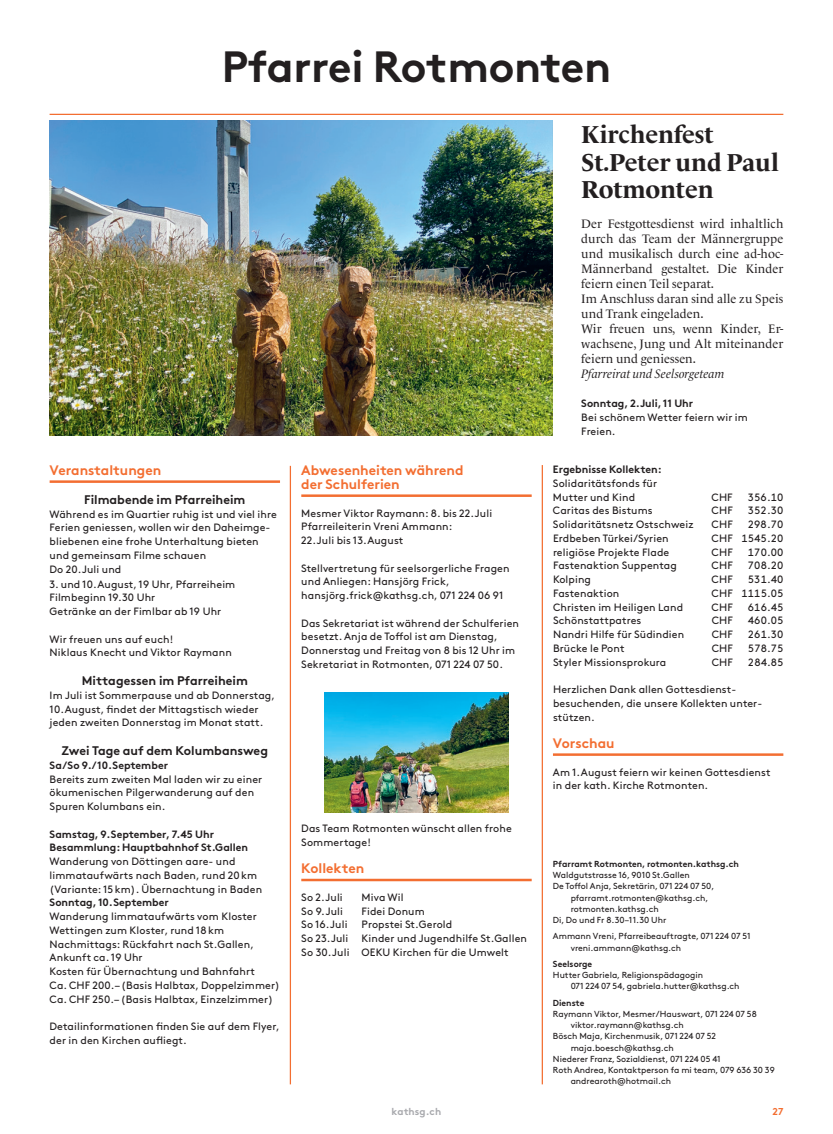
<style>
.page{position:relative;width:833px;height:1134px;background:#fff}
.page>*{position:absolute;margin:0;border:0;box-sizing:border-box;transform-origin:0 0}
.t1{font:700 43.75px "Brown Pro";letter-spacing:-.005em;color:#231f20}
.t2{font:700 25px/27.5px "Le Monde Livre Pro";letter-spacing:-.005em;color:#231f20}
.t3{font:700 13.75px/13.8px "Brown Pro";color:#f36e31}
.t4{font:12.5px/15px "Le Monde Livre Pro";letter-spacing:.005em;color:#231f20}
.t5{font:700 12.5px "Brown Pro";color:#231f20}
.t6{font:italic 12.5px "Le Monde Livre Pro";color:#231f20}
.t7{font:10.62px/13.8px "Brown Pro";letter-spacing:.01em;color:#231f20}
.t8{font:700 10.62px/13.8px "Brown Pro";color:#231f20}
.t9{font:700 10px "Brown Pro";letter-spacing:.01em;color:#a8a9ad}
.t10{font:700 10px "Brown Pro";color:#f36e31}
.t11{font:8.75px/11.2px "Brown Pro";color:#231f20}
.t12{font:700 8.75px "Brown Pro";color:#231f20}
</style>
<div class="page">
<hr style="left:542px;top:465px;width:1px;height:619px;background:#f36e31">
<hr style="left:290px;top:466px;width:1px;height:618px;background:#f36e31">
<hr style="left:301px;top:494px;width:230px;height:3px;background:#f36e31">
<hr style="left:301px;top:879px;width:230px;height:2px;background:#f36e31">
<img style="left:324px;top:693px;width:184px;height:120px">
<hr style="left:553px;top:753px;width:230px;height:3px;background:#f36e31">
<hr style="left:50px;top:480px;width:230px;height:3px;background:#f36e31">
<img style="left:50px;top:120px;width:503px;height:315px">
<hr style="left:50px;top:114px;width:733px;height:1px;background:#f36e31">
<h1 class="t1" style="left:222px;top:32px;width:391px">Pfarrei Rotmonten</h1>
<p class="t3" style="left:50px;top:462px;width:113px">Veranstaltungen</p>
<p class="t5" style="left:84px;top:489px;width:163px">Filmabende im Pfarreiheim</p>
<p class="t7" style="left:50px;top:506px;width:229px">Während es im Quartier ruhig ist und viel ihre Ferien geniessen, wollen wir den Daheimge&shy;bliebenen eine frohe Unterhaltung bieten und gemeinsam Filme schauen<br>Do 20.Juli und</p>
<p class="t7" style="left:50px;top:576px;width:187px">3. und 10.August, 19 Uhr, Pfarreiheim<br>Filmbeginn 19.30 Uhr<br>Getränke an der Fimlbar ab 19 Uhr</p>
<p class="t7" style="left:50px;top:631px;width:184px">Wir freuen uns auf euch!<br>Niklaus Knecht und Viktor Raymann</p>
<p class="t5" style="left:82px;top:671px;width:168px">Mittagessen im Pfarreiheim</p>
<p class="t7" style="left:50px;top:687px;width:227px">Im Juli ist Sommerpause und ab Donnerstag,<br>10.August, findet der Mittagstisch wieder jeden zweiten Donnerstag im Monat statt.</p>
<p class="t5" style="left:61px;top:741px;width:208px">Zwei Tage auf dem Kolumbansweg</p>
<p class="t8" style="left:50px;top:757px;width:120px">Sa/So 9./10.September</p>
<p class="t7" style="left:50px;top:771px;width:214px">Bereits zum zweiten Mal laden wir zu einer ökumenischen Pilgerwanderung auf den<br>Spuren Kolumbans ein.</p>
<p class="t8" style="left:50px;top:826px;width:200px">Samstag, 9.September, 7.45 Uhr<br>Besammlung: Hauptbahnhof St.Gallen</p>
<p class="t7" style="left:50px;top:854px;width:214px">Wanderung von Döttingen aare- und limmataufwärts nach Baden, rund 20km (Variante: 15 km). Übernachtung in Baden</p>
<p class="t8" style="left:50px;top:895px;width:121px">Sonntag, 10.September</p>
<p class="t7" style="left:50px;top:909px;width:232px">Wanderung limmataufwärts vom Kloster Wettingen zum Kloster, rund 18km Nachmittags: Rückfahrt nach St.Gallen, Ankunft ca. 19 Uhr<br>Kosten für Übernachtung und Bahnfahrt<br>Ca. CHF 200.– (Basis Halbtax, Doppelzimmer)<br>Ca. CHF 250.– (Basis Halbtax, Einzelzimmer)</p>
<p class="t7" style="left:50px;top:1019px;width:232px">Detailinformationen finden Sie auf dem Flyer, der in den Kirchen aufliegt.</p>
<p class="t3" style="left:301px;top:462px;width:164px">Abwesenheiten während der Schulferien</p>
<p class="t7" style="left:301px;top:505px;width:192px">Mesmer Viktor Raymann: 8. bis 22.Juli<br>Pfarreileiterin Vreni Ammann:<br>22.Juli bis 13.August</p>
<p class="t7" style="left:301px;top:560px;width:210px">Stellvertretung für seelsorgerliche Fragen und Anliegen: Hansjörg Frick, hansjörg.frick@kathsg.ch, 071 224 06 91</p>
<p class="t7" style="left:301px;top:615px;width:219px">Das Sekretariat ist während der Schulferien besetzt. Anja de Toffol ist am Dienstag, Donnerstag und Freitag von 8 bis 12 Uhr im Sekretariat in Rotmonten, 071 224 07 50.</p>
<p class="t7" style="left:301px;top:821px;width:212px">Das Team Rotmonten wünscht allen frohe<br>Sommertage!</p>
<p class="t3" style="left:301px;top:860px;width:64px">Kollekten</p>
<p class="t7" style="left:301px;top:889px;width:43px">So 2.Juli</p>
<p class="t7" style="left:361px;top:889px;width:44px">Miva Wil</p>
<p class="t7" style="left:301px;top:903px;width:43px">So 9.Juli</p>
<p class="t7" style="left:361px;top:903px;width:65px">Fidei Donum</p>
<p class="t7" style="left:301px;top:917px;width:48px">So 16.Juli</p>
<p class="t7" style="left:301px;top:917px;width:227px;text-indent:60px">Propstei St.Gerold<br>So 23.Juli Kinder und Jugendhilfe St.Gallen<br>So 30.Juli OEKU Kirchen für die Umwelt</p>
<h2 class="t2" style="left:581px;top:119px;width:199px">Kirchenfest<br>St.Peter und Paul<br>Rotmonten</h2>
<p class="t4" style="left:581px;top:215px;width:204px">Der Festgottesdienst wird inhaltlich durch das Team der Männergruppe und musikalisch durch eine ad-hoc-<br>Männerband gestaltet. Die Kinder feiern einen Teil separat.<br>Im Anschluss daran sind alle zu Speis und Trank eingeladen.<br>Wir freuen uns, wenn Kinder, Er&shy;wachsene, Jung und Alt miteinander feiern und geniessen.</p>
<p class="t6" style="left:581px;top:364px;width:145px">Pfarreirat und Seelsorgeteam</p>
<p class="t8" style="left:581px;top:395px;width:113px">Sonntag, 2.Juli, 11 Uhr</p>
<p class="t7" style="left:581px;top:409px;width:168px">Bei schönem Wetter feiern wir im<br>Freien.</p>
<p class="t8" style="left:553px;top:461px;width:110px">Ergebnisse Kollekten:</p>
<p class="t7" style="left:553px;top:475px;width:106px">Solidaritätsfonds für<br>Mutter und Kind</p>
<p class="t7" style="left:711px;top:489px;width:23px">CHF</p>
<p class="t7" style="left:748px;top:489px;width:37px">356.10</p>
<p class="t7" style="left:553px;top:503px;width:101px">Caritas des Bistums</p>
<p class="t7" style="left:711px;top:503px;width:23px">CHF</p>
<p class="t7" style="left:748px;top:503px;width:37px">352.30</p>
<p class="t7" style="left:553px;top:517px;width:142px">Solidaritätsnetz Ostschweiz</p>
<p class="t7" style="left:711px;top:517px;width:23px">CHF</p>
<p class="t7" style="left:748px;top:517px;width:37px">298.70</p>
<p class="t7" style="left:553px;top:530px;width:117px">Erdbeben Türkei/Syrien</p>
<p class="t7" style="left:711px;top:530px;width:73px">CHF 1545.20</p>
<p class="t7" style="left:553px;top:544px;width:118px">religiöse Projekte Flade</p>
<p class="t7" style="left:711px;top:544px;width:23px">CHF</p>
<p class="t7" style="left:748px;top:544px;width:37px">170.00</p>
<p class="t7" style="left:553px;top:558px;width:125px">Fastenaktion Suppentag</p>
<p class="t7" style="left:711px;top:558px;width:23px">CHF</p>
<p class="t7" style="left:748px;top:558px;width:37px">708.20</p>
<p class="t7" style="left:553px;top:572px;width:39px">Kolping</p>
<p class="t7" style="left:711px;top:572px;width:23px">CHF</p>
<p class="t7" style="left:748px;top:572px;width:37px">531.40</p>
<p class="t7" style="left:553px;top:585px;width:68px">Fastenaktion</p>
<p class="t7" style="left:711px;top:585px;width:73px">CHF 1115.05</p>
<p class="t7" style="left:553px;top:599px;width:132px">Christen im Heiligen Land</p>
<p class="t7" style="left:711px;top:599px;width:23px">CHF</p>
<p class="t7" style="left:748px;top:599px;width:37px">616.45</p>
<p class="t7" style="left:553px;top:613px;width:90px">Schönstattpatres</p>
<p class="t7" style="left:711px;top:613px;width:23px">CHF</p>
<p class="t7" style="left:748px;top:613px;width:37px">460.05</p>
<p class="t7" style="left:553px;top:627px;width:133px">Nandri Hilfe für Südindien</p>
<p class="t7" style="left:711px;top:627px;width:23px">CHF</p>
<p class="t7" style="left:748px;top:627px;width:37px">261.30</p>
<p class="t7" style="left:553px;top:640px;width:73px">Brücke le Pont</p>
<p class="t7" style="left:711px;top:640px;width:23px">CHF</p>
<p class="t7" style="left:748px;top:640px;width:37px">578.75</p>
<p class="t7" style="left:553px;top:654px;width:115px">Styler Missionsprokura</p>
<p class="t7" style="left:711px;top:654px;width:23px">CHF</p>
<p class="t7" style="left:748px;top:654px;width:37px">284.85</p>
<p class="t7" style="left:553px;top:682px;width:209px">Herzlichen Dank allen Gottesdienst&shy;besuchenden, die unsere Kollekten unter&shy;stützen.</p>
<p class="t3" style="left:553px;top:735px;width:63px">Vorschau</p>
<p class="t7" style="left:553px;top:764px;width:219px">Am 1.August feiern wir keinen Gottesdienst in der kath. Kirche Rotmonten.</p>
<p class="t12" style="left:553px;top:857px;width:187px">Pfarramt Rotmonten, rotmonten.kathsg.ch</p>
<p class="t11" style="left:553px;top:869px;width:138px">Waldgutstrasse 16, 9010 St.Gallen</p>
<p class="t11" style="left:553px;top:880px;width:163px">De Toffol Anja, Sekretärin, 071 224 07 50,</p>
<p class="t11" style="left:570px;top:891px;width:139px">pfarramt.rotmonten@kathsg.ch,</p>
<p class="t11" style="left:570px;top:902px;width:90px">rotmonten.kathsg.ch</p>
<p class="t11" style="left:553px;top:914px;width:115px">Di, Do und Fr 8.30–11.30 Uhr</p>
<p class="t11" style="left:570px;top:930px;width:181px;text-indent:-18px">Ammann Vreni, Pfarreibeauftragte, 071 224 07 51 vreni.ammann@kathsg.ch</p>
<p class="t12" style="left:553px;top:957px;width:41px">Seelsorge</p>
<p class="t11" style="left:570px;top:969px;width:170px;text-indent:-18px">Hutter Gabriela, Religionspädagogin<br>071 224 07 54, gabriela.hutter@kathsg.ch</p>
<p class="t12" style="left:553px;top:995px;width:33px">Dienste</p>
<p class="t11" style="left:553px;top:1007px;width:205px">Raymann Viktor, Mesmer/Hauswart, 071 224 07 58</p>
<p class="t11" style="left:570px;top:1019px;width:115px">viktor.raymann@kathsg.ch</p>
<p class="t11" style="left:553px;top:1030px;width:165px">Bösch Maja, Kirchenmusik, 071 224 07 52</p>
<p class="t11" style="left:570px;top:1041px;width:105px">maja.boesch@kathsg.ch</p>
<p class="t11" style="left:553px;top:1052px;width:169px">Niederer Franz, Sozialdienst, 071 224 05 41</p>
<p class="t11" style="left:553px;top:1064px;width:223px">Roth Andrea, Kontaktperson fa mi team, 079 636 30 39</p>
<p class="t11" style="left:570px;top:1075px;width:102px">andrearoth@hotmail.ch</p>
<p class="t9" style="left:391px;top:1103px;width:51px">kathsg.ch</p>
<p class="t10" style="left:772px;top:1103px;width:12px">27</p>
</div>
